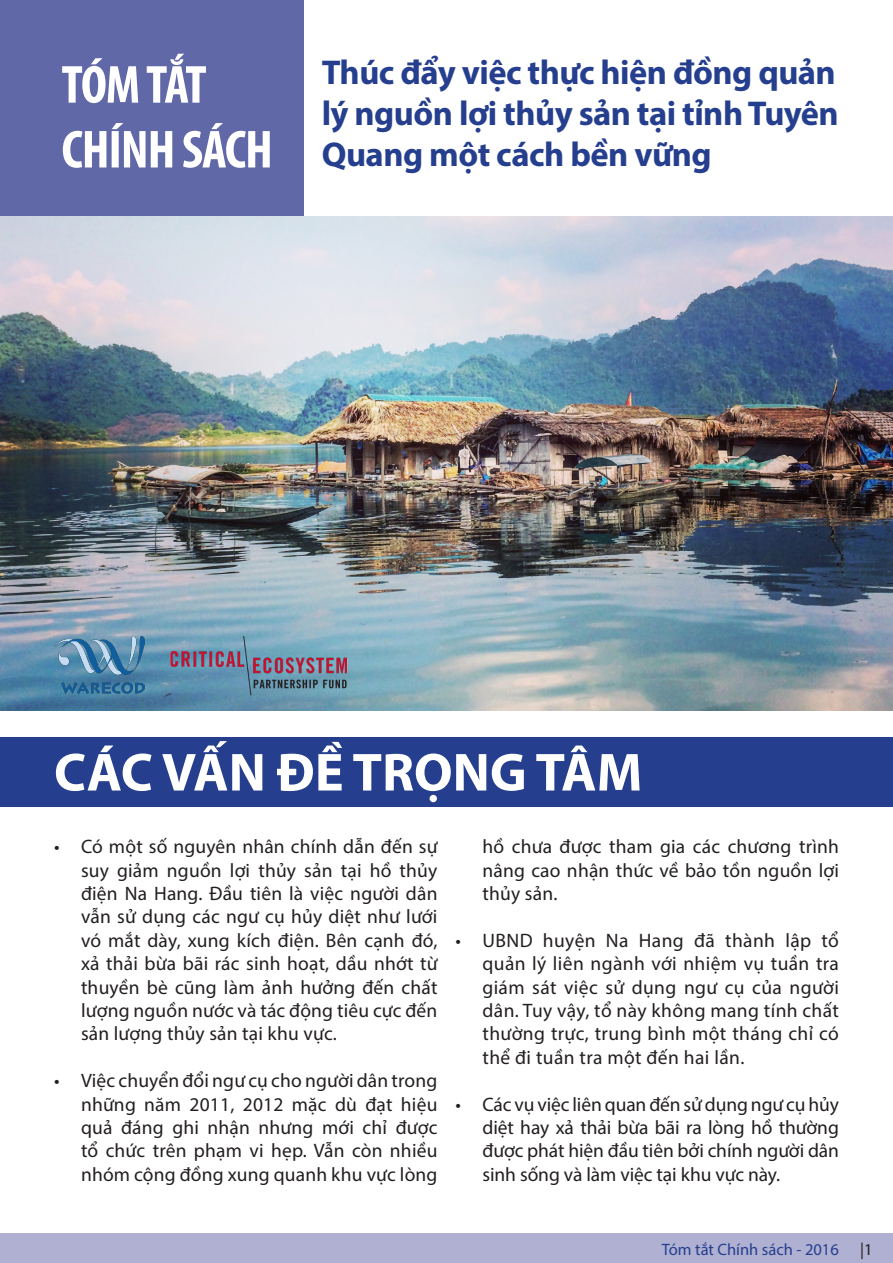
<style>
.page{position:relative;width:893px;height:1263px;background:#fff}
.page>*{position:absolute;margin:0;border:0;box-sizing:border-box;transform-origin:0 0}
.t1{font:700 54px "Myriad Pro";color:#fff}
.t2{font:700 condensed 54px "Myriad Pro";letter-spacing:-.02em;color:#fff}
.t3{font:700 34.5px/41.4px "Myriad Pro";letter-spacing:-.015em;color:#253f8e;text-align:justify}
.t4{font:19.5px/23.4px "Myriad Pro";letter-spacing:.01em;color:#231f20;text-align:justify}
.t5{font:16.5px "Myriad Pro";color:#253f8e}
.t6{font:16.5px "Myriad Pro";color:#231f20}
</style>
<div class="page">
<div style="left:0;top:1233px;width:893px;height:30px;background:#afb0d2"></div>
<div style="left:0;top:737px;width:893px;height:70px;background:#253f8e"></div>
<div style="left:0;top:0;width:304px;height:216px;background:#6168a7"></div>
<img style="left:0;top:216px;width:893px;height:494px">
<img style="left:54px;top:637px;width:90px;height:56px">
<img style="left:169px;top:635px;width:180px;height:64px">
<p class="t2" style="left:62px;top:51px;width:147px">TÓM TẮT</p>
<p class="t2" style="left:62px;top:116px;width:213px">CHÍNH SÁCH</p>
<p class="t3" style="left:322px;top:50px;width:519px">Thúc đẩy việc thực hiện đồng quản lý nguồn lợi thủy sản tại tỉnh Tuyên Quang một cách bền vững</p>
<p class="t1" style="left:54px;top:737px;width:590px">CÁC VẤN ĐỀ TRỌNG TÂM</p>
<p class="t4" style="left:81px;top:834px;width:358px;text-indent:-27px">• Có một số nguyên nhân chính dẫn đến sự suy giảm nguồn lợi thủy sản tại hồ thủy điện Na Hang. Đầu tiên là việc người dân vẫn sử dụng các ngư cụ hủy diệt như lưới vó mắt dày, xung kích điện. Bên cạnh đó, xả thải bừa bãi rác sinh hoạt, dầu nhớt từ thuyền bè cũng làm ảnh hưởng đến chất lượng nguồn nước và tác động tiêu cực đến sản lượng thủy sản tại khu vực.</p>
<p class="t4" style="left:81px;top:1068px;width:358px;text-indent:-27px">• Việc chuyển đổi ngư cụ cho người dân trong những năm 2011, 2012 mặc dù đạt hiệu quả đáng ghi nhận nhưng mới chỉ được tổ chức trên phạm vi hẹp. Vẫn còn nhiều nhóm cộng đồng xung quanh khu vực lòng</p>
<p class="t4" style="left:482px;top:834px;width:358px">hồ chưa được tham gia các chương trình nâng cao nhận thức về bảo tồn nguồn lợi thủy sản.</p>
<p class="t4" style="left:482px;top:928px;width:358px;text-indent:-27px">• UBND huyện Na Hang đã thành lập tổ quản lý liên ngành với nhiệm vụ tuần tra giám sát việc sử dụng ngư cụ của người dân. Tuy vậy, tổ này không mang tính chất thường trực, trung bình một tháng chỉ có thể đi tuần tra một đến hai lần.</p>
<p class="t4" style="left:482px;top:1092px;width:358px;text-indent:-27px">• Các vụ việc liên quan đến sử dụng ngư cụ hủy diệt hay xả thải bừa bãi ra lòng hồ thường được phát hiện đầu tiên bởi chính người dân sinh sống và làm việc tại khu vực này.</p>
<p class="t5" style="left:662px;top:1239px;width:179px">Tóm tắt Chính sách - 2016</p>
<p class="t6" style="left:860px;top:1239px;width:14px">|1</p>
</div>
